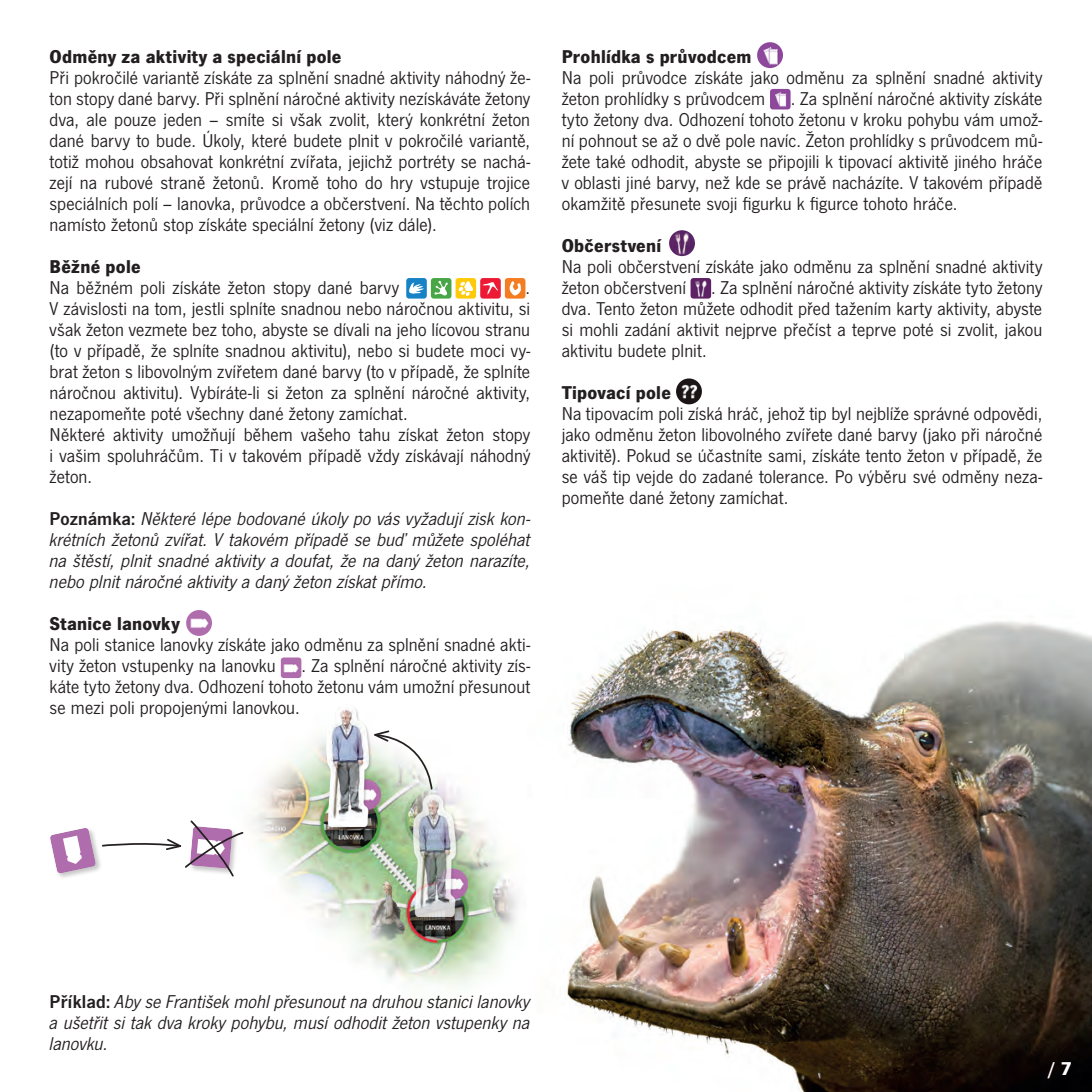
<style>
.page{position:relative;width:1092px;height:1092px;background:#fff}
.page>*{position:absolute;margin:0;border:0;box-sizing:border-box;transform-origin:0 0}
.t1{font:19.25px/21px "News Got";letter-spacing:.005em;color:#231f20;text-align:justify}
.t2{font:italic 19.25px/21px "News Got";letter-spacing:.005em;color:#231f20;text-align:justify}
.t3{font:700 19.25px "News Got";letter-spacing:.015em;color:#231f20}
.t4{font:700 19.25px "News Got";color:#fff}
.s1{font-family:"News Got Dem";font-style:normal}
</style>
<div class="page">
<img style="left:253px;top:737px;width:265px;height:250px">
<div style="left:412px;top:794px;width:46px;height:126px;background:#231f20;opacity:.25"></div>
<img style="left:413px;top:795px;width:42px;height:121px">
<div style="left:326px;top:704px;width:46px;height:126px;background:#231f20;opacity:.25"></div>
<img style="left:326px;top:704px;width:42px;height:122px">
<svg style="left:370px;top:729px;width:63px;height:61px"></svg>
<svg style="left:50px;top:820px;width:194px;height:58px"></svg>
<img style="left:565px;top:621px;width:526px;height:470px">
<svg style="left:406px;top:278px;width:119px;height:20px"></svg>
<img style="left:281px;top:657px;width:20px;height:21px">
<img style="left:770px;top:89px;width:20px;height:20px">
<img style="left:690px;top:278px;width:21px;height:20px">
<img style="left:757px;top:42px;width:26px;height:26px;border-radius:13px">
<img style="left:186px;top:610px;width:26px;height:26px;border-radius:13px">
<img style="left:669px;top:230px;width:26px;height:26px;border-radius:13px">
<img style="left:676px;top:378px;width:26px;height:26px;border-radius:13px">
<p class="t3" style="left:50px;top:45px;width:293px">Odměny za aktivity a speciální pole</p>
<p class="t1" style="left:50px;top:67px;width:482px">Při pokročilé variantě získáte za splnění snadné aktivity náhodný že&shy;ton stopy dané barvy. Při splnění náročné aktivity nezískáváte žetony dva, ale pouze jeden – smíte si však zvolit, který konkrétní žeton dané barvy to bude. Úkoly, které budete plnit v pokročilé variantě, totiž mohou obsahovat konkrétní zvířata, jejichž portréty se nachá&shy;zejí na rubové straně žetonů. Kromě toho do hry vstupuje trojice speciálních polí – lanovka, průvodce a občerstvení. Na těchto polích namísto žetonů stop získáte speciální žetony (viz dále).</p>
<p class="t3" style="left:50px;top:255px;width:93px">Běžné pole</p>
<p class="t1" style="left:50px;top:277px;width:351px">Na běžném poli získáte žeton stopy dané barvy</p>
<p class="t1" style="left:50px;top:277px;width:482px;text-align:left;text-indent:476px">.<br>V závislosti na tom, jestli splníte snadnou nebo náročnou aktivitu, si však žeton vezmete bez toho, abyste se dívali na jeho lícovou stranu (to v případě, že splníte snadnou aktivitu), nebo si budete moci vy&shy;brat žeton s libovolným zvířetem dané barvy (to v případě, že splníte náročnou aktivitu). Vybíráte-li si žeton za splnění náročné aktivity, nezapomeňte poté všechny dané žetony zamíchat.<br>Některé aktivity umožňují během vašeho tahu získat žeton stopy i vašim spoluhráčům. Ti v takovém případě vždy získávají náhodný žeton.</p>
<p class="t2" style="left:50px;top:508px;width:482px"><span class="s1">Poznámka:</span> Některé lépe bodované úkoly po vás vyžadují zisk kon&shy;krétních žetonů zvířat. V takovém případě se buď můžete spoléhat na štěstí, plnit snadné aktivity a doufat, že na daný žeton narazíte, nebo plnit náročné aktivity a daný žeton získat přímo.</p>
<p class="t3" style="left:50px;top:612px;width:132px">Stanice lanovky</p>
<p class="t1" style="left:50px;top:634px;width:482px">Na poli stanice lanovky získáte jako odměnu za splnění snadné akti&shy;vity žeton vstupenky na lanovku</p>
<p class="t1" style="left:50px;top:655px;width:482px;text-indent:252px">. Za splnění náročné aktivity zís&shy;káte tyto žetony dva. Odhození tohoto žetonu vám umožní přesunout se mezi poli propojenými lanovkou.</p>
<p class="t3" style="left:561px;top:45px;width:191px">Prohlídka s průvodcem</p>
<p class="t1" style="left:561px;top:67px;width:482px">Na poli průvodce získáte jako odměnu za splnění snadné aktivity žeton prohlídky s průvodcem</p>
<p class="t1" style="left:561px;top:88px;width:482px;text-indent:229px">. Za splnění náročné aktivity získáte tyto žetony dva. Odhození tohoto žetonu v kroku pohybu vám umož&shy;ní pohnout se až o dvě pole navíc. Žeton prohlídky s průvodcem mů&shy;žete také odhodit, abyste se připojili k tipovací aktivitě jiného hráče v oblasti jiné barvy, než kde se právě nacházíte. V takovém případě okamžitě přesunete svoji figurku k figurce tohoto hráče.</p>
<p class="t3" style="left:561px;top:234px;width:101px">Občerstvení</p>
<p class="t1" style="left:561px;top:256px;width:482px">Na poli občerstvení získáte jako odměnu za splnění snadné aktivity žeton občerstvení</p>
<p class="t1" style="left:561px;top:277px;width:482px;text-indent:150px">. Za splnění náročné aktivity získáte tyto žetony dva. Tento žeton můžete odhodit před tažením karty aktivity, abyste si mohli zadání aktivit nejprve přečíst a teprve poté si zvolit, jakou aktivitu budete plnit.</p>
<p class="t3" style="left:561px;top:381px;width:111px">Tipovací pole</p>
<p class="t1" style="left:561px;top:403px;width:482px">Na tipovacím poli získá hráč, jehož tip byl nejblíže správné odpovědi, jako odměnu žeton libovolného zvířete dané barvy (jako při náročné aktivitě). Pokud se účastníte sami, získáte tento žeton v případě, že se váš tip vejde do zadané tolerance. Po výběru své odměny neza&shy;pomeňte dané žetony zamíchat.</p>
<p class="t2" style="left:50px;top:991px;width:482px"><span class="s1">Příklad:</span> Aby se František mohl přesunout na druhou stanici lanovky a ušetřit si tak dva kroky pohybu, musí odhodit žeton vstupenky na lanovku.</p>
<p class="t4" style="left:1047px;top:1057px;width:26px">/ 7</p>
</div>
